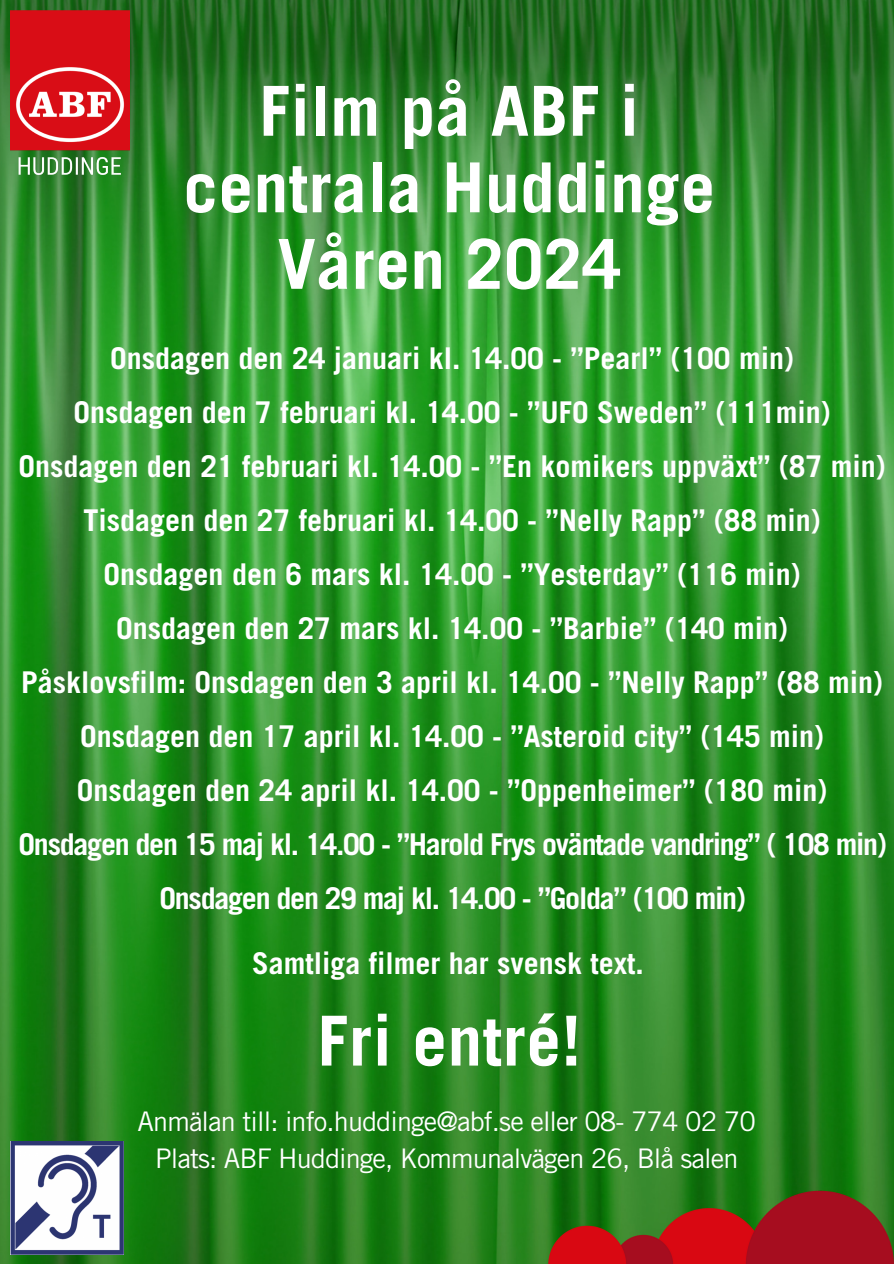
<style>
.page{position:relative;width:894px;height:1264px;background:#fff}
.page>*{position:absolute;margin:0;border:0;box-sizing:border-box;transform-origin:0 0}
.t1{font:700 69px/76.5px "Trade Gothic LT Std";letter-spacing:.01em;color:#fff;text-align:center}
.t2{font:700 30px/54px "Trade Gothic LT Std";color:#fff;text-align:center}
.t3{font:700 30px/54px "Trade Gothic LT Std";letter-spacing:-.04em;color:#fff;text-align:center}
.t4{font:27px/37.2px "Trade Gothic LT Std";letter-spacing:-.035em;color:#fff;text-align:center}
</style>
<div class="page">
<img style="left:0;top:0;width:893px;height:1263px">
<img style="left:11px;top:11px;width:119px;height:176px">
<img style="left:11px;top:1141px;width:112px;height:113px">
<img style="left:548px;top:1165px;width:345px;height:98px">
<p class="t1" style="left:183px;top:82px;width:533px">Film på ABF i centrala Huddinge</p>
<p class="t1" style="left:277px;top:235px;width:345px">Våren 2024</p>
<p class="t2" style="left:110px;top:335px;width:685px">Onsdagen den 24 januari kl. 14.00 - ”Pearl” (100 min)</p>
<p class="t2" style="left:74px;top:389px;width:758px">Onsdagen den 7 februari kl. 14.00 - ”UFO Sweden” (111min)</p>
<p class="t2" style="left:19px;top:443px;width:868px">Onsdagen den 21 februari kl. 14.00 - ”En komikers uppväxt” (87 min)</p>
<p class="t2" style="left:84px;top:497px;width:738px">Tisdagen den 27 februari kl. 14.00 - ”Nelly Rapp” (88 min)</p>
<p class="t2" style="left:104px;top:551px;width:698px">Onsdagen den 6 mars kl. 14.00 - ”Yesterday” (116 min)</p>
<p class="t2" style="left:116px;top:605px;width:673px">Onsdagen den 27 mars kl. 14.00 - ”Barbie” (140 min)</p>
<p class="t2" style="left:21px;top:659px;width:863px">Påsklovsfilm: Onsdagen den 3 april kl. 14.00 - ”Nelly Rapp” (88 min)<br>Onsdagen den 17 april kl. 14.00 - ”Asteroid city” (145 min)</p>
<p class="t2" style="left:77px;top:767px;width:751px">Onsdagen den 24 april kl. 14.00 - ”Oppenheimer” (180 min)</p>
<p class="t3" style="left:19px;top:821px;width:869px">Onsdagen den 15 maj kl. 14.00 - ”Harold Frys oväntade vandring” ( 108 min)<br>Onsdagen den 29 maj kl. 14.00 - ”Golda” (100 min)</p>
<p class="t2" style="left:252px;top:939px;width:393px">Samtliga filmer har svensk text.</p>
<p class="t1" style="left:317px;top:1011px;width:265px">Fri entré!</p>
<p class="t4" style="left:138px;top:1106px;width:619px">Anmälan till: info.huddinge@abf.se eller 08- 774 02 70<br>Plats: ABF Huddinge, Kommunalvägen 26, Blå salen</p>
</div>
